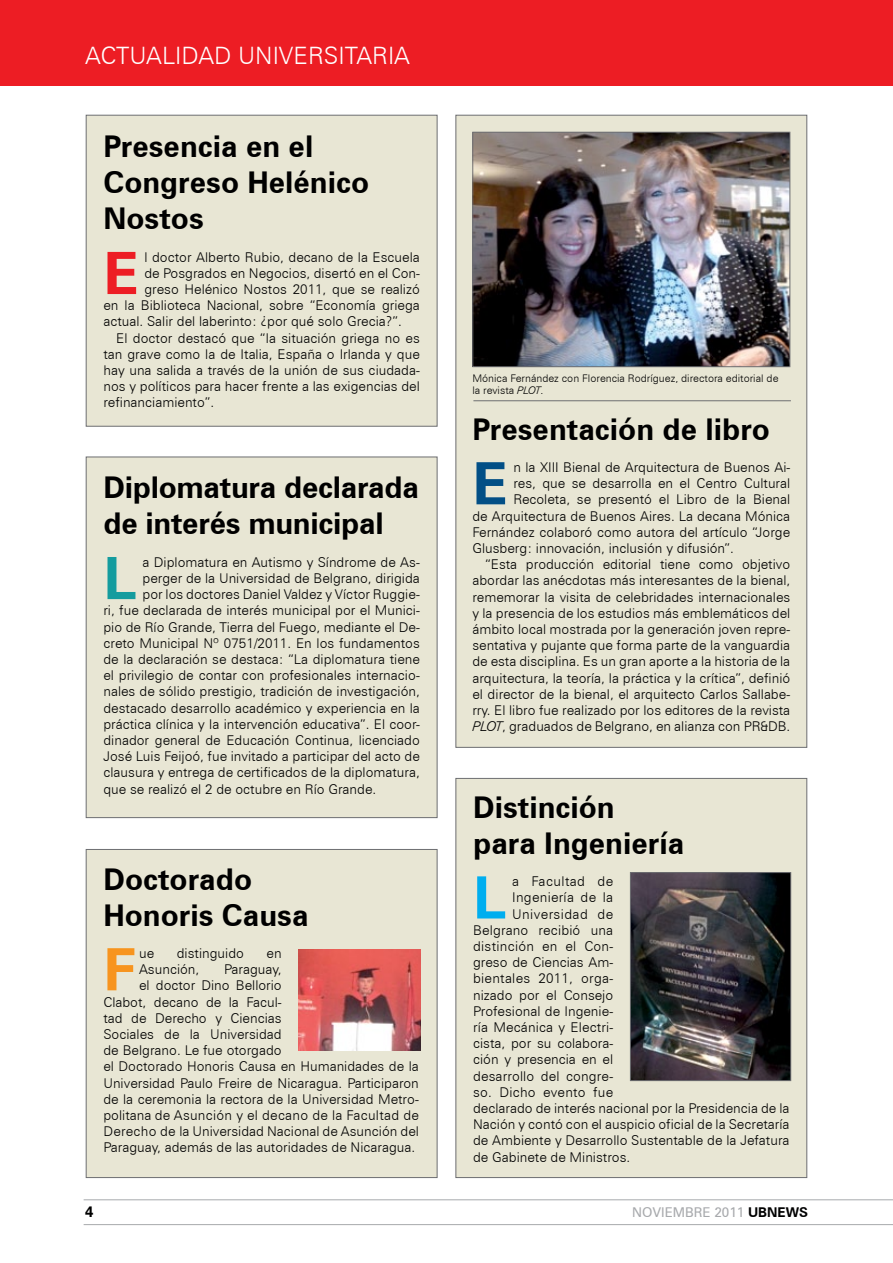
<style>
.page{position:relative;width:893px;height:1263px;background:#fff}
.page>*{position:absolute;margin:0;border:0;box-sizing:border-box;transform-origin:0 0}
.t1{font:700 58.5px "Zurich BT";color:#00aeef}
.t2{font:700 58.5px "Zurich BT";color:#149c9e}
.t3{font:700 58.5px "Zurich BT";color:#f7941e}
.t4{font:700 58.5px "Zurich BT";color:#ed1d24}
.t5{font:700 58.5px "Zurich BT";color:#024f86}
.t6{font:700 30px/36px "Zurich BT";color:#000}
.t7{font:300 24px "Zurich BT";color:#fff}
.t8{font:700 15px "Zurich BT";color:#000}
.t9{font:300 13.5px "Zurich BT";color:#000}
.t10{font:300 13.5px "Zurich BT";letter-spacing:.02em;color:#000}
.t11{font:300 13.5px "Zurich BT";letter-spacing:.03em;color:#000}
.t12{font:13.5px "Zurich BT";color:#a7a9ac}
.t13{font:300 10.5px/12.6px "Zurich BT";color:#000}
.s1{font-style:italic}
.s2{font-weight:700;color:#000}
</style>
<div class="page">
<hr style="left:84px;top:1199px;width:809px;height:1px;background:#a7a9ac">
<hr style="left:84px;top:1224px;width:809px;height:1px;background:#a7a9ac">
<div style="left:0;top:0;width:893px;height:85px;background:#ed1d24"></div>
<div style="left:455px;top:778px;width:352px;height:400px;background:#e8e6d4;border:1px solid #6d6e71"></div>
<div style="left:86px;top:457px;width:351px;height:361px;background:#e8e6d4;border:1px solid #6d6e71"></div>
<div style="left:86px;top:849px;width:351px;height:329px;background:#e8e6d4;border:1px solid #6d6e71"></div>
<div style="left:86px;top:115px;width:351px;height:312px;background:#e8e6d4;border:1px solid #6d6e71"></div>
<img style="left:632px;top:874px;width:157px;height:205px">
<div style="left:630px;top:872px;width:161px;height:209px;border:1px solid #6d6e71"></div>
<div style="left:455px;top:115px;width:352px;height:633px;background:#e8e6d4;border:1px solid #6d6e71"></div>
<img style="left:474px;top:134px;width:314px;height:231px">
<div style="left:472px;top:132px;width:318px;height:235px;border:1px solid #6d6e71"></div>
<hr style="left:473px;top:400px;width:318px;height:1px;background:#6d6e71">
<img style="left:299px;top:949px;width:122px;height:101px">
<h3 class="t7" style="left:85px;top:41px;width:327px">ACTUALIDAD UNIVERSITARIA</h3>
<h2 class="t6" style="left:103px;top:128px;width:267px">Presencia en el<br>Congreso Helénico<br>Nostos</h2>
<h1 class="t4" style="left:103px;top:238px;width:37px">E</h1>
<p class="t9" style="left:144px;top:249px;width:277px">l doctor Alberto Rubio, decano de la Escuela</p>
<p class="t9" style="left:144px;top:265px;width:277px">de Posgrados en Negocios, disertó en el Con-</p>
<p class="t9" style="left:144px;top:281px;width:277px">greso Helénico Nostos 2011, que se realizó</p>
<p class="t9" style="left:103px;top:297px;width:318px">en la Biblioteca Nacional, sobre “Economía griega</p>
<p class="t9" style="left:103px;top:313px;width:300px">actual. Salir del laberinto: ¿por qué solo Grecia?”.</p>
<p class="t9" style="left:116px;top:330px;width:305px">El doctor destacó que “la situación griega no es</p>
<p class="t9" style="left:103px;top:346px;width:318px">tan grave como la de Italia, España o Irlanda y que</p>
<p class="t9" style="left:103px;top:362px;width:318px">hay una salida a través de la unión de sus ciudada-</p>
<p class="t9" style="left:103px;top:378px;width:318px">nos y políticos para hacer frente a las exigencias del</p>
<p class="t9" style="left:103px;top:394px;width:112px">refinanciamiento”.</p>
<h2 class="t6" style="left:103px;top:469px;width:317px">Diplomatura declarada de interés municipal</h2>
<h1 class="t2" style="left:103px;top:543px;width:29px">L</h1>
<p class="t9" style="left:143px;top:554px;width:279px">a Diplomatura en Autismo y Síndrome de As-</p>
<p class="t9" style="left:143px;top:570px;width:279px">perger de la Universidad de Belgrano, dirigida</p>
<p class="t9" style="left:143px;top:586px;width:279px">por los doctores Daniel Valdez y Víctor Ruggie-</p>
<p class="t9" style="left:103px;top:602px;width:318px">ri, fue declarada de interés municipal por el Munici-</p>
<p class="t9" style="left:103px;top:618px;width:318px">pio de Río Grande, Tierra del Fuego, mediante el De-</p>
<p class="t9" style="left:103px;top:635px;width:318px">creto Municipal Nº 0751/2011. En los fundamentos</p>
<p class="t9" style="left:103px;top:651px;width:318px">de la declaración se destaca: “La diplomatura tiene</p>
<p class="t9" style="left:103px;top:667px;width:318px">el privilegio de contar con profesionales internacio-</p>
<p class="t9" style="left:103px;top:683px;width:318px">nales de sólido prestigio, tradición de investigación,</p>
<p class="t9" style="left:103px;top:699px;width:318px">destacado desarrollo académico y experiencia en la</p>
<p class="t9" style="left:103px;top:716px;width:318px">práctica clínica y la intervención educativa”. El coor-</p>
<p class="t9" style="left:103px;top:732px;width:318px">dinador general de Educación Continua, licenciado</p>
<p class="t9" style="left:103px;top:748px;width:318px">José Luis Feijoó, fue invitado a participar del acto de</p>
<p class="t9" style="left:103px;top:764px;width:318px">clausura y entrega de certificados de la diplomatura,</p>
<p class="t9" style="left:103px;top:780px;width:274px">que se realizó el 2 de octubre en Río Grande.</p>
<h2 class="t6" style="left:103px;top:861px;width:207px">Doctorado<br>Honoris Causa</h2>
<h1 class="t3" style="left:103px;top:934px;width:34px">F</h1>
<p class="t9" style="left:139px;top:945px;width:17px">ue</p>
<p class="t9" style="left:177px;top:945px;width:69px">distinguido</p>
<p class="t9" style="left:267px;top:945px;width:17px">en</p>
<p class="t9" style="left:139px;top:961px;width:62px">Asunción,</p>
<p class="t9" style="left:224px;top:961px;width:59px">Paraguay,</p>
<p class="t9" style="left:139px;top:977px;width:144px">el doctor Dino Bellorio</p>
<p class="t9" style="left:103px;top:993px;width:180px">Clabot, decano de la Facul-</p>
<p class="t9" style="left:103px;top:1010px;width:180px">tad de Derecho y Ciencias</p>
<p class="t9" style="left:103px;top:1026px;width:180px">Sociales de la Universidad</p>
<p class="t9" style="left:103px;top:1042px;width:180px">de Belgrano. Le fue otorgado</p>
<p class="t9" style="left:103px;top:1058px;width:317px">el Doctorado Honoris Causa en Humanidades de la</p>
<p class="t9" style="left:103px;top:1074px;width:317px">Universidad Paulo Freire de Nicaragua. Participaron</p>
<p class="t9" style="left:103px;top:1091px;width:317px">de la ceremonia la rectora de la Universidad Metro-</p>
<p class="t10" style="left:103px;top:1107px;width:317px">politana de Asunción y el decano de la Facultad de</p>
<p class="t9" style="left:103px;top:1123px;width:317px">Derecho de la Universidad Nacional de Asunción del</p>
<p class="t9" style="left:103px;top:1139px;width:313px">Paraguay, además de las autoridades de Nicaragua.</p>
<p class="t13" style="left:472px;top:371px;width:308px">Mónica Fernández con Florencia Rodríguez, directora editorial de la revista <span class="s1">PLOT</span>.</p>
<h2 class="t6" style="left:472px;top:411px;width:299px">Presentación de libro</h2>
<h1 class="t5" style="left:472px;top:448px;width:37px">E</h1>
<p class="t9" style="left:513px;top:459px;width:278px">n la XIII Bienal de Arquitectura de Buenos Ai-</p>
<p class="t9" style="left:513px;top:475px;width:278px">res, que se desarrolla en el Centro Cultural</p>
<p class="t9" style="left:513px;top:491px;width:278px">Recoleta, se presentó el Libro de la Bienal</p>
<p class="t9" style="left:472px;top:507px;width:319px">de Arquitectura de Buenos Aires. La decana Mónica</p>
<p class="t9" style="left:472px;top:524px;width:319px">Fernández colaboró como autora del artículo “Jorge</p>
<p class="t9" style="left:472px;top:540px;width:263px">Glusberg: innovación, inclusión y difusión”.</p>
<p class="t9" style="left:485px;top:556px;width:307px">“Esta producción editorial tiene como objetivo</p>
<p class="t9" style="left:472px;top:572px;width:319px">abordar las anécdotas más interesantes de la bienal,</p>
<p class="t9" style="left:472px;top:588px;width:319px">rememorar la visita de celebridades internacionales</p>
<p class="t9" style="left:472px;top:605px;width:319px">y la presencia de los estudios más emblemáticos del</p>
<p class="t9" style="left:472px;top:621px;width:319px">ámbito local mostrada por la generación joven repre-</p>
<p class="t9" style="left:472px;top:637px;width:319px">sentativa y pujante que forma parte de la vanguardia</p>
<p class="t9" style="left:472px;top:653px;width:319px">de esta disciplina. Es un gran aporte a la historia de la</p>
<p class="t9" style="left:472px;top:669px;width:319px">arquitectura, la teoría, la práctica y la crítica”, definió</p>
<p class="t9" style="left:472px;top:686px;width:319px">el director de la bienal, el arquitecto Carlos Sallabe-</p>
<p class="t9" style="left:472px;top:702px;width:319px">rry. El libro fue realizado por los editores de la revista</p>
<p class="t9" style="left:472px;top:718px;width:319px"><span class="s1">PLOT</span>, graduados de Belgrano, en alianza con PR&amp;DB.</p>
<h2 class="t6" style="left:473px;top:789px;width:213px">Distinción para Ingeniería</h2>
<h1 class="t1" style="left:473px;top:862px;width:29px">L</h1>
<p class="t11" style="left:512px;top:873px;width:102px">a Facultad de</p>
<p class="t10" style="left:512px;top:889px;width:102px">Ingeniería de la</p>
<p class="t11" style="left:512px;top:905px;width:102px">Universidad de</p>
<p class="t9" style="left:473px;top:922px;width:142px">Belgrano recibió una</p>
<p class="t10" style="left:473px;top:938px;width:142px">distinción en el Con-</p>
<p class="t9" style="left:473px;top:954px;width:142px">greso de Ciencias Am-</p>
<p class="t10" style="left:473px;top:970px;width:142px">bientales 2011, orga-</p>
<p class="t9" style="left:473px;top:986px;width:142px">nizado por el Consejo</p>
<p class="t9" style="left:473px;top:1003px;width:142px">Profesional de Ingenie-</p>
<p class="t9" style="left:473px;top:1019px;width:142px">ría Mecánica y Electri-</p>
<p class="t9" style="left:473px;top:1035px;width:142px">cista, por su colabora-</p>
<p class="t9" style="left:473px;top:1051px;width:142px">ción y presencia en el</p>
<p class="t9" style="left:473px;top:1067px;width:142px">desarrollo del congre-</p>
<p class="t10" style="left:473px;top:1084px;width:142px">so. Dicho evento fue</p>
<p class="t9" style="left:473px;top:1100px;width:318px">declarado de interés nacional por la Presidencia de la</p>
<p class="t9" style="left:473px;top:1116px;width:318px">Nación y contó con el auspicio oficial de la Secretaría</p>
<p class="t9" style="left:473px;top:1132px;width:318px">de Ambiente y Desarrollo Sustentable de la Jefatura</p>
<p class="t9" style="left:473px;top:1148px;width:159px">de Gabinete de Ministros.</p>
<p class="t8" style="left:85px;top:1203px;width:10px">4</p>
<p class="t12" style="left:632px;top:1204px;width:177px">NOVIEMBRE 2011 <span class="s2">UBNEWS</span></p>
</div>
